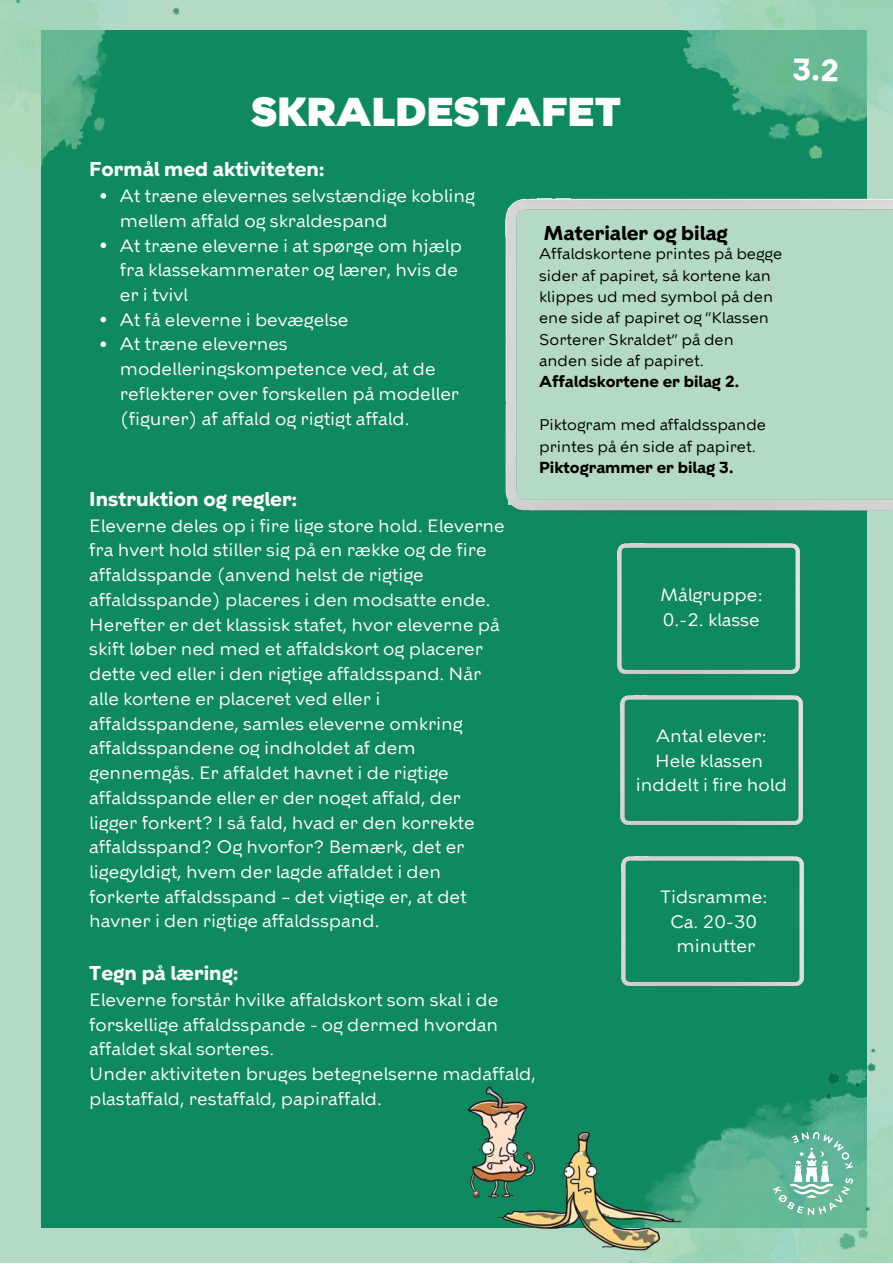
<style>
.page{position:relative;width:893px;height:1264px;background:#fff}
.page>*{position:absolute;margin:0;border:0;box-sizing:border-box;transform-origin:0 0}
.t1{font:40.5px "KBH Black 2";color:#fff}
.t2{font:19.5px "KBH Bold 2";color:#fff}
.t3{font:19.5px "KBH Bold 2";color:#000}
.t4{font:18px/24.8px "KBH4";color:#fff}
.t5{font:18px/24.8px "KBH3";color:#fff;text-align:center}
.t6{font:15.6px/21.3px "KBH4";color:#000}
.t7{font:15.6px "KBH Bold 2";color:#000}
</style>
<div class="page">
<div style="left:0;top:0;width:892px;height:1262px;background:#b4dac5"></div>
<div style="left:41px;top:30px;width:826px;height:1197px;background:#0f895f"></div>
<img style="left:505px;top:198px;width:387px;height:313px">
<img style="left:0;top:0;width:179px;height:197px">
<img style="left:670px;top:0;width:222px;height:160px">
<img style="left:621px;top:856px;width:182px;height:131px">
<svg style="left:100px;top:193px;width:6px;height:6px"></svg>
<svg style="left:100px;top:242px;width:6px;height:6px"></svg>
<svg style="left:100px;top:317px;width:6px;height:5px"></svg>
<svg style="left:100px;top:341px;width:6px;height:6px"></svg>
<img style="left:620px;top:695px;width:182px;height:131px">
<img style="left:617px;top:543px;width:182px;height:132px">
<img style="left:696px;top:1048px;width:196px;height:214px">
<img style="left:773px;top:1131px;width:78px;height:83px">
<img style="left:428px;top:1086px;width:268px;height:176px">
<img style="left:428px;top:1257px;width:266px;height:5px">
<svg style="left:793px;top:59px;width:44px;height:22px"></svg>
<h2 class="t1" style="left:251px;top:87px;width:371px">SKRALDESTAFET</h2>
<h3 class="t2" style="left:89px;top:158px;width:237px">Formål med aktiviteten:</h3>
<p class="t4" style="left:120px;top:183px;width:357px">At træne elevernes selvstændige kobling mellem affald og skraldespand</p>
<p class="t4" style="left:120px;top:233px;width:343px">At træne eleverne i at spørge om hjælp fra klassekammerater og lærer, hvis de er i tvivl</p>
<p class="t4" style="left:120px;top:307px;width:230px">At få eleverne i bevægelse</p>
<p class="t4" style="left:120px;top:332px;width:341px">At træne elevernes modelleringskompetence ved, at de reflekterer over forskellen på modeller (figurer) af affald og rigtigt affald.</p>
<h4 class="t3" style="left:544px;top:222px;width:185px">Materialer og bilag</h4>
<p class="t6" style="left:539px;top:243px;width:244px">Affaldskortene printes på begge sider af papiret, så kortene kan klippes ud med symbol på den ene side af papiret og ”Klassen<br>Sorterer Skraldet” på den anden side af papiret.</p>
<p class="t7" style="left:539px;top:372px;width:202px">Affaldskortene er bilag 2.</p>
<p class="t6" style="left:539px;top:414px;width:228px">Piktogram med affaldsspande printes på én side af papiret.</p>
<p class="t7" style="left:539px;top:458px;width:196px">Piktogrammer er bilag 3.</p>
<h3 class="t2" style="left:89px;top:487px;width:209px">Instruktion og regler:</h3>
<p class="t4" style="left:89px;top:513px;width:417px">Eleverne deles op i fire lige store hold. Eleverne fra hvert hold stiller sig på en række og de fire affaldsspande (anvend helst de rigtige affaldsspande) placeres i den modsatte ende.<br>Herefter er det klassisk stafet, hvor eleverne på skift løber ned med et affaldskort og placerer dette ved eller i den rigtige affaldsspand. Når alle kortene er placeret ved eller i affaldsspandene, samles eleverne omkring affaldsspandene og indholdet af dem gennemgås. Er affaldet havnet i de rigtige affaldsspande eller er der noget affald, der ligger forkert? I så fald, hvad er den korrekte affaldsspand? Og hvorfor? Bemærk, det er ligegyldigt, hvem der lagde affaldet i den forkerte affaldsspand – det vigtige er, at det havner i den rigtige affaldsspand.</p>
<h3 class="t2" style="left:89px;top:961px;width:151px">Tegn på læring:</h3>
<p class="t4" style="left:89px;top:987px;width:410px;text-align:justify">Eleverne forstår hvilke affaldskort som skal i de forskellige affaldsspande - og dermed hvordan affaldet skal sorteres.</p>
<p class="t4" style="left:89px;top:1061px;width:448px">Under aktiviteten bruges betegnelserne madaffald, plastaffald, restaffald, papiraffald.</p>
<p class="t4" style="left:660px;top:582px;width:103px">Målgruppe:<br>0.-2. klasse</p>
<p class="t5" style="left:635px;top:723px;width:152px">Antal elever:<br>Hele klassen inddelt i fire hold</p>
<p class="t4" style="left:660px;top:884px;width:108px;text-align:center">Tidsramme:<br>Ca. 20-30 minutter</p>
</div>
